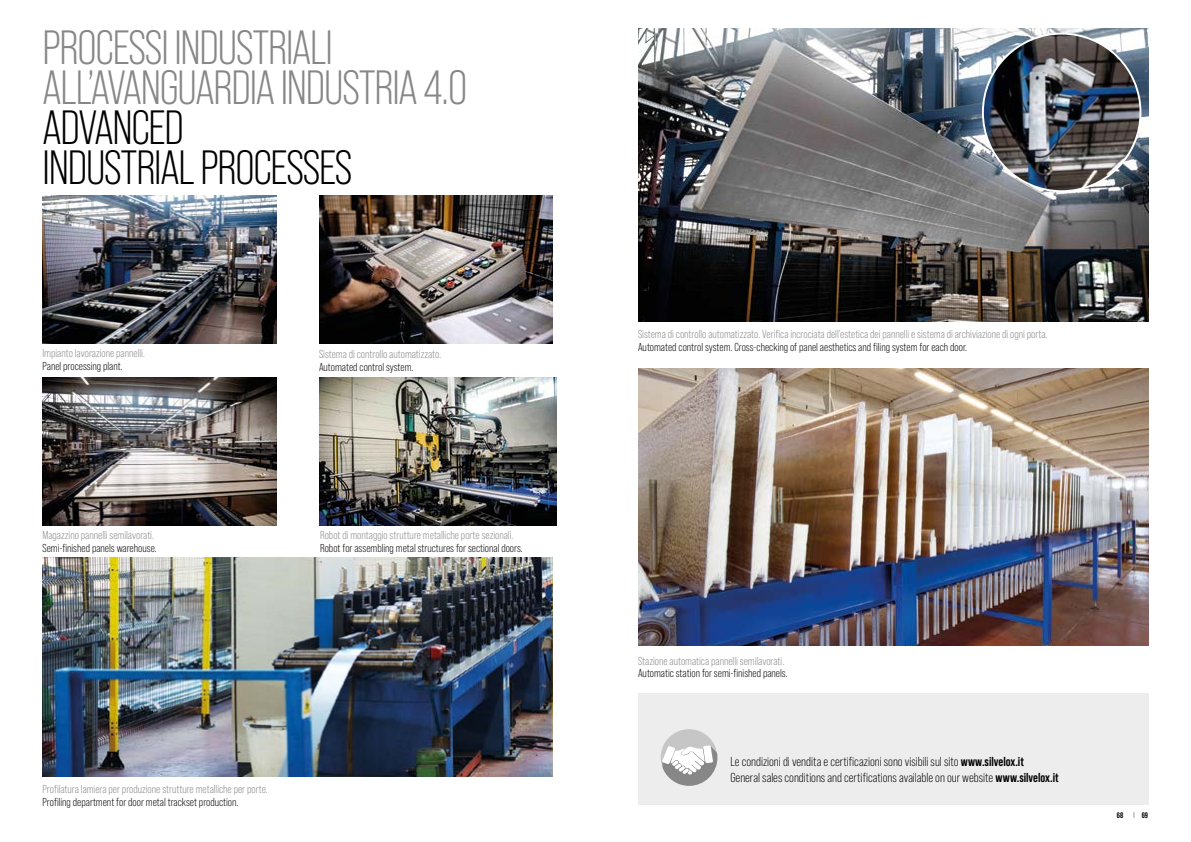
<style>
.page{position:relative;width:1191px;height:842px;background:#fff}
.page>*{position:absolute;margin:0;border:0;box-sizing:border-box;transform-origin:0 0}
.t1{font:48px/40px "Bebas Neue Pro";letter-spacing:-.025em;color:#878787}
.t2{font:48px/40px "Bebas Neue Pro";letter-spacing:-.025em;color:#000}
.t3{font:13px/15.6px "Bebas Neue Pro";color:#000}
.t4{font:11.5px "Bebas Neue Pro";color:#878787}
.t5{font:11.5px "Bebas Neue Pro";color:#000}
.t6{font:700 8px "Bebas Neue Pro";color:#000}
.s1{font-weight:700}
</style>
<div class="page">
<img style="left:43px;top:557px;width:510px;height:220px">
<img style="left:319px;top:196px;width:234px;height:148px">
<img style="left:43px;top:196px;width:233px;height:148px">
<img style="left:319px;top:377px;width:237px;height:148px">
<img style="left:43px;top:377px;width:233px;height:148px">
<img style="left:638px;top:369px;width:510px;height:276px">
<div style="left:638px;top:693px;width:510px;height:112px;background:#ededed"></div>
<div style="left:660px;top:729px;width:57px;height:57px;background:#c6c6c6;border-radius:50%"></div>
<svg style="left:662px;top:745px;width:55px;height:41px"></svg>
<img style="left:638px;top:28px;width:510px;height:294px">
<img style="left:983px;top:34px;width:157px;height:157px;border-radius:79px">
<h1 class="t1" style="left:43px;top:28px;width:426px">PROCESSI INDUSTRIALI<br>ALL’AVANGUARDIA INDUSTRIA 4.0</h1>
<h1 class="t2" style="left:43px;top:108px;width:311px">ADVANCED<br>INDUSTRIAL PROCESSES</h1>
<p class="t4" style="left:43px;top:347px;width:104px">Impianto lavorazione pannelli.</p>
<p class="t5" style="left:43px;top:360px;width:82px">Panel processing plant.</p>
<p class="t4" style="left:43px;top:528px;width:113px">Magazzino pannelli semilavorati.</p>
<p class="t5" style="left:43px;top:541px;width:116px">Semi-finished panels warehouse.</p>
<p class="t4" style="left:319px;top:348px;width:124px">Sistema di controllo automatizzato.</p>
<p class="t5" style="left:319px;top:361px;width:96px">Automated control system.</p>
<p class="t4" style="left:320px;top:528px;width:195px">Robot di montaggio strutture metalliche porte sezionali.</p>
<p class="t5" style="left:320px;top:541px;width:204px">Robot for assembling metal structures for sectional doors.</p>
<p class="t4" style="left:43px;top:783px;width:227px">Profilatura lamiera per produzione strutture metalliche per porte.</p>
<p class="t5" style="left:43px;top:796px;width:197px">Profiling department for door metal trackset production.</p>
<p class="t4" style="left:638px;top:328px;width:411px">Sistema di controllo automatizzato. Verifica incrociata dell’estetica dei pannelli e sistema di archiviazione di ogni porta.</p>
<p class="t5" style="left:638px;top:341px;width:330px">Automated control system. Cross-checking of panel aesthetics and filing system for each door.</p>
<p class="t4" style="left:638px;top:654px;width:148px">Stazione automatica pannelli semilavorati.</p>
<p class="t5" style="left:638px;top:667px;width:151px">Automatic station for semi-finished panels.</p>
<p class="t3" style="left:730px;top:754px;width:330px">Le condizioni di vendita e certificazioni sono visibili sul sito <span class="s1">www.silvelox.it<br></span>General sales conditions and certifications available on our website <span class="s1">www.silvelox.it</span></p>
<p class="t6" style="left:1116px;top:811px;width:8px">68</p>
<p class="t6" style="left:1141px;top:811px;width:8px">69</p>
</div>
